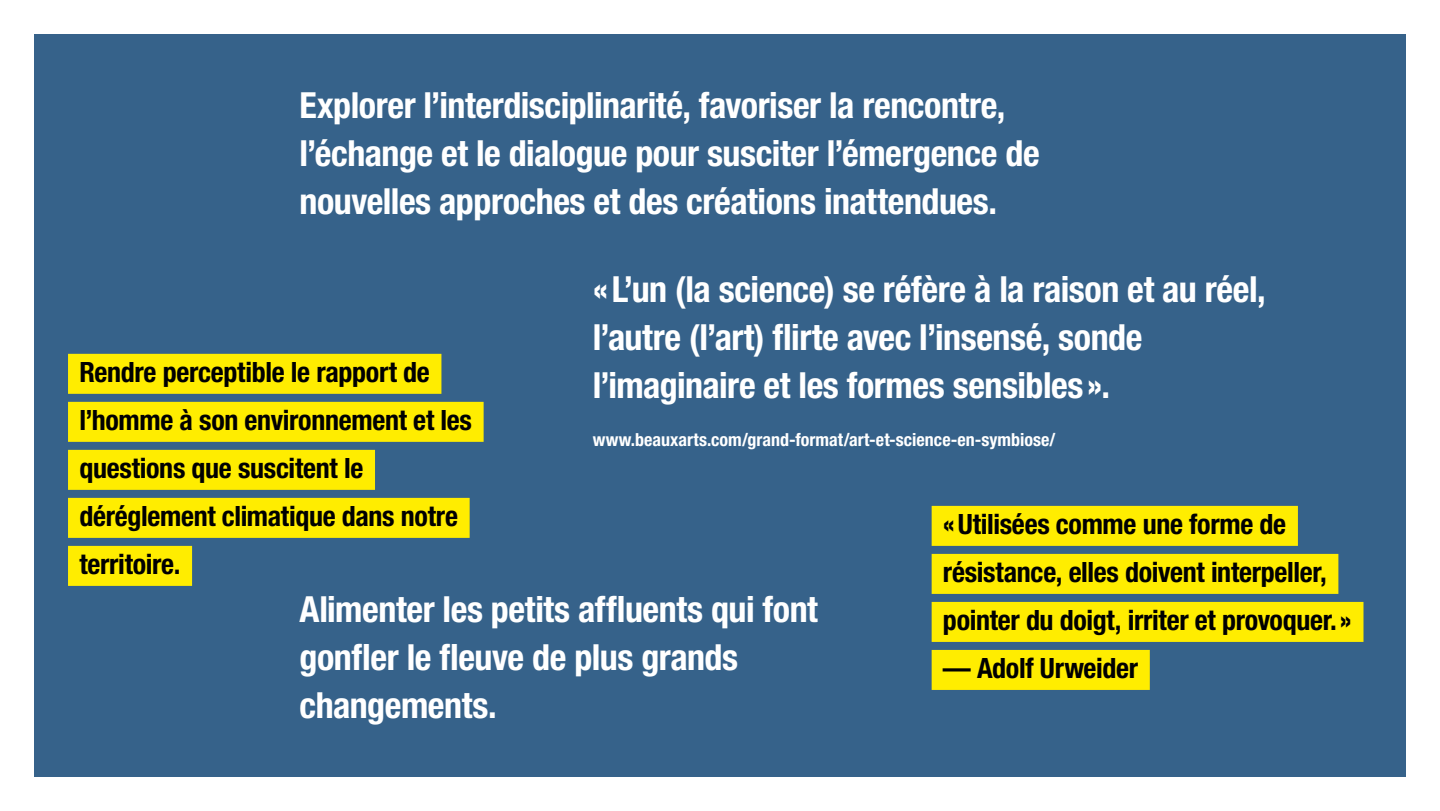
<style>
.page{position:relative;width:1440px;height:811px;background:#fff}
.page>*{position:absolute;margin:0;border:0;box-sizing:border-box;transform-origin:0 0}
.t1{font:700 condensed 36px/48px "Helvetica Neue LT Std";letter-spacing:-.01em;color:#fff}
.t2{font:700 condensed 28px/48px "Helvetica Neue LT Std";letter-spacing:-.01em;color:#000}
.t3{font:700 condensed 18px "Helvetica Neue LT Std";color:#fff}
</style>
<div class="page">
<div style="left:34px;top:34px;width:1372px;height:743px;background:#36628a"></div>
<div style="left:68px;top:354px;width:373px;height:40px;background:#ffed00"></div>
<div style="left:68px;top:402px;width:416px;height:40px;background:#ffed00"></div>
<div style="left:68px;top:450px;width:307px;height:40px;background:#ffed00"></div>
<div style="left:68px;top:498px;width:402px;height:40px;background:#ffed00"></div>
<div style="left:68px;top:546px;width:124px;height:40px;background:#ffed00"></div>
<div style="left:932px;top:506px;width:366px;height:40px;background:#ffed00"></div>
<div style="left:932px;top:554px;width:406px;height:40px;background:#ffed00"></div>
<div style="left:932px;top:602px;width:432px;height:40px;background:#ffed00"></div>
<div style="left:932px;top:650px;width:218px;height:40px;background:#ffed00"></div>
<p class="t1" style="left:300px;top:81px;width:742px">Explorer l’interdisciplinarité, favoriser la rencontre, l’échange et le dialogue pour susciter l’émergence de nouvelles approches et des créations inattendues.</p>
<p class="t1" style="left:593px;top:265px;width:675px">« L’un (la science) se réfère à la raison et au réel, l’autre (l’art) flirte avec l’insensé, sonde l’imaginaire et les formes sensibles ».</p>
<p class="t3" style="left:593px;top:430px;width:464px">www.beauxarts.com/grand-format/art-et-science-en-symbiose/</p>
<p class="t2" style="left:79px;top:348px;width:394px">Rendre perceptible le rapport de l’homme à son environnement et les questions que suscitent le déréglement climatique dans notre territoire.</p>
<p class="t1" style="left:300px;top:585px;width:520px">Alimenter les petits affluents qui font gonfler le fleuve de plus grands changements.</p>
<p class="t2" style="left:943px;top:500px;width:410px">« Utilisées comme une forme de résistance, elles doivent interpeller, pointer du doigt, irriter et provoquer. »</p>
<p class="t2" style="left:943px;top:644px;width:197px">— Adolf Urweider</p>
</div>
